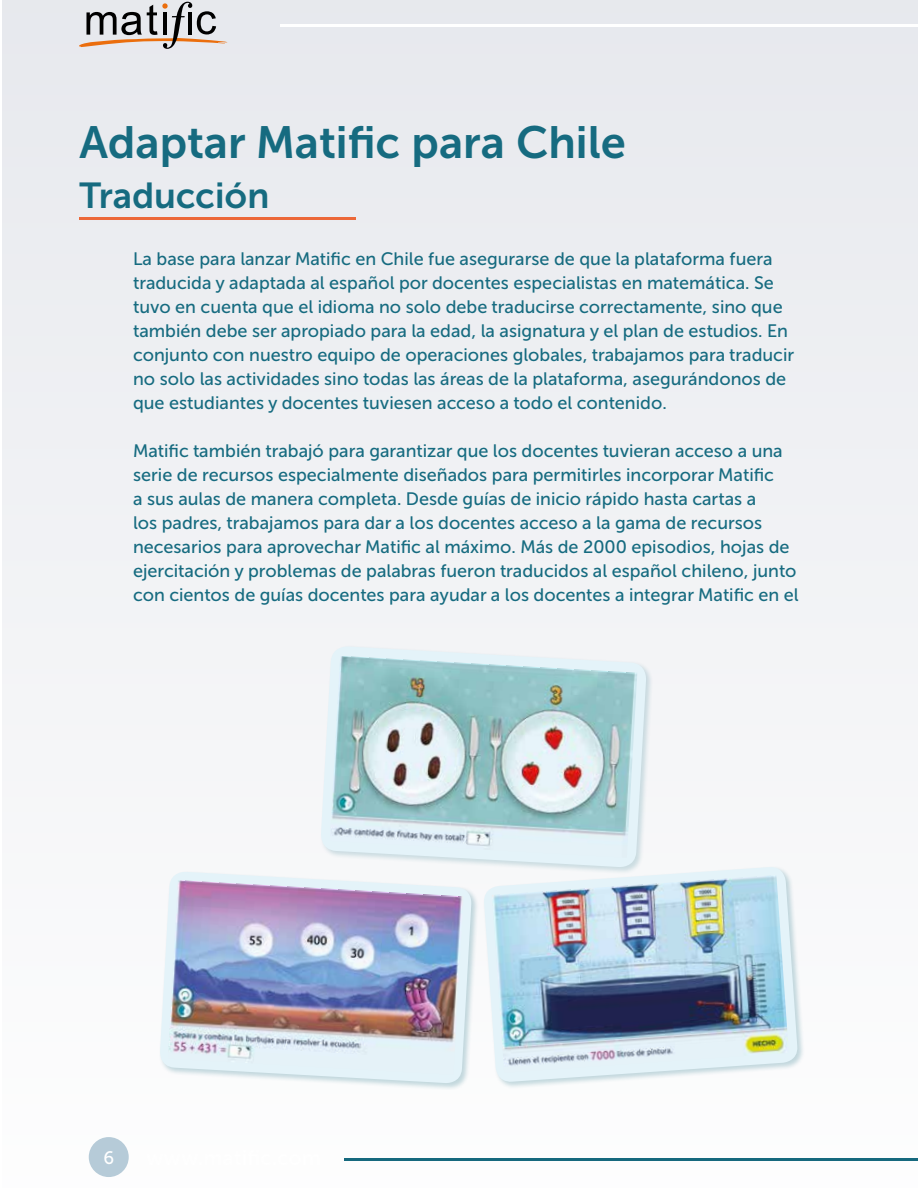
<style>
.page{position:relative;width:918px;height:1188px;background:#fff}
.page>*{position:absolute;margin:0;border:0;box-sizing:border-box;transform-origin:0 0}
.t1{font:45px "Museo Sans Cyrl 700";color:#166b80}
.t2{font:36px "Museo Sans Cyrl 700";color:#166b80}
.t3{font:18px/24px "Museo Sans Cyrl 500";color:#166b80}
.t4{font:18px "Museo Sans Cyrl 500";color:#fff}
</style>
<div class="page">
<div style="left:2px;top:0;width:916px;height:1188px;background:#f0f1f4"></div>
<hr style="left:345px;top:1158px;width:573px;height:2px;background:#16697e">
<div style="left:89px;top:1137px;width:40px;height:40px;background:#b6cbd8;border-radius:50%"></div>
<hr style="left:280px;top:25px;width:638px;height:2px;background:#fff">
<hr style="left:79px;top:217px;width:276px;height:2px;background:#ec6839">
<svg style="left:79px;top:2px;width:149px;height:47px"></svg>
<div style="left:320px;top:645px;width:334px;height:230px;background:#166b80;opacity:.2"></div>
<svg style="left:320px;top:646px;width:327px;height:222px"></svg>
<img style="left:330px;top:656px;width:307px;height:202px">
<div style="left:159px;top:871px;width:320px;height:219px;background:#166b80;opacity:.25"></div>
<svg style="left:159px;top:871px;width:313px;height:213px"></svg>
<img style="left:168px;top:880px;width:296px;height:195px">
<div style="left:483px;top:866px;width:322px;height:223px;background:#166b80;opacity:.25"></div>
<svg style="left:483px;top:866px;width:315px;height:217px"></svg>
<img style="left:492px;top:875px;width:297px;height:198px">
<h1 class="t1" style="left:79px;top:118px;width:548px">Adaptar Matific para Chile</h1>
<h2 class="t2" style="left:79px;top:176px;width:192px">Traducción</h2>
<p class="t3" style="left:133px;top:247px;width:663px">La base para lanzar Matific en Chile fue asegurarse de que la plataforma fuera traducida y adaptada al español por docentes especialistas en matemática. Se tuvo en cuenta que el idioma no solo debe traducirse correctamente, sino que también debe ser apropiado para la edad, la asignatura y el plan de estudios. En conjunto con nuestro equipo de operaciones globales, trabajamos para traducir no solo las actividades sino todas las áreas de la plataforma, asegurándonos de que estudiantes y docentes tuviesen acceso a todo el contenido.</p>
<p class="t3" style="left:133px;top:439px;width:667px">Matific también trabajó para garantizar que los docentes tuvieran acceso a una serie de recursos especialmente diseñados para permitirles incorporar Matific<br>a sus aulas de manera completa. Desde guías de inicio rápido hasta cartas a<br>los padres, trabajamos para dar a los docentes acceso a la gama de recursos necesarios para aprovechar Matific al máximo. Más de 2000 episodios, hojas de ejercitación y problemas de palabras fueron traducidos al español chileno, junto con cientos de guías docentes para ayudar a los docentes a integrar Matific en el</p>
<p class="t4" style="left:103px;top:1148px;width:12px">6</p>
</div>
